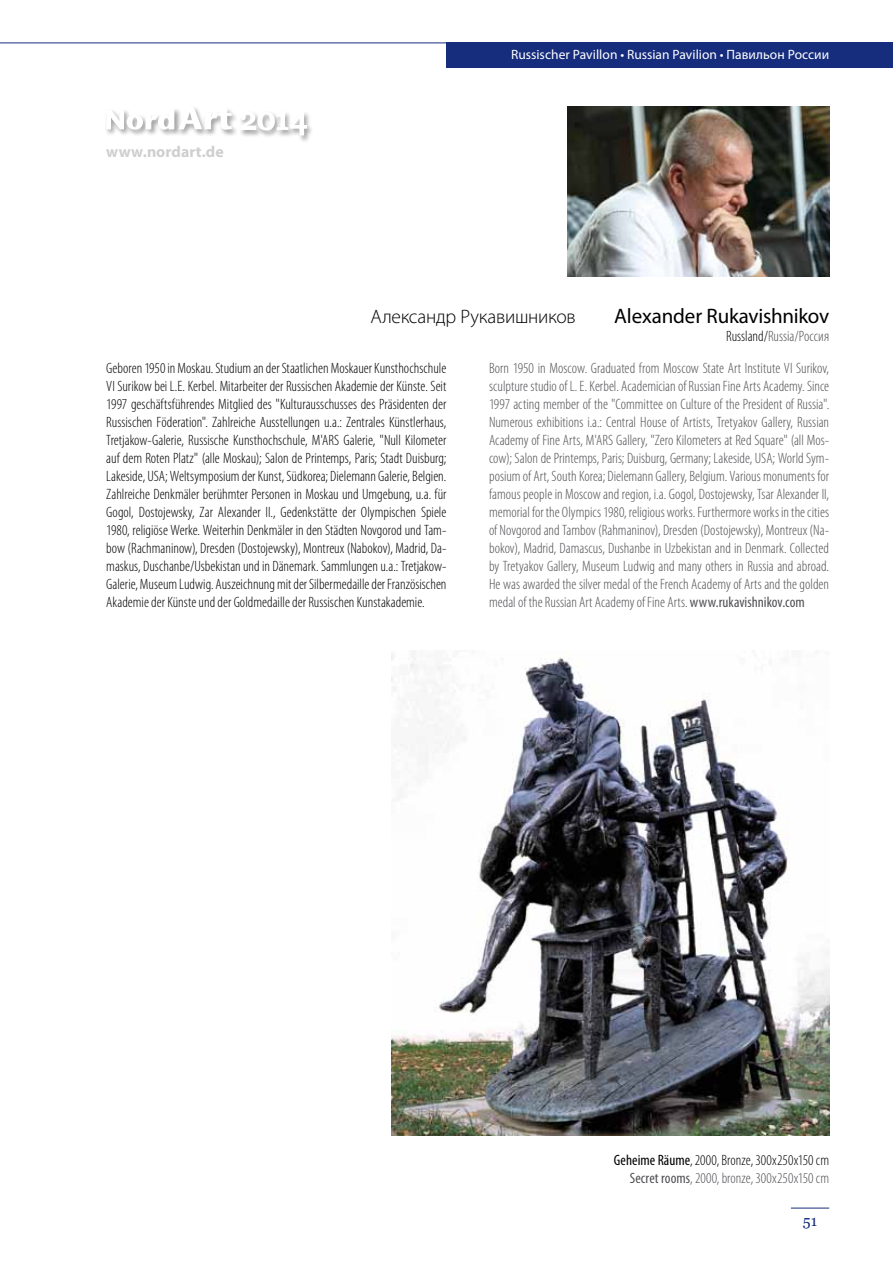
<style>
.page{position:relative;width:893px;height:1263px;background:#fff}
.page>*{position:absolute;margin:0;border:0;box-sizing:border-box;transform-origin:0 0}
.t1{font:21px "Myriad Pro";letter-spacing:-.01em;color:#000}
.t2{font:300 19.5px "Myriad Pro";letter-spacing:-.015em;color:#000}
.t3{font:700 15.9px "Myriad Pro";letter-spacing:.005em;color:#d0cfcf}
.t4{font:300 condensed 15px/18px "Myriad Pro";color:#000;text-align:justify}
.t5{font:300 condensed 15px/18px "Myriad Pro";color:#504f53;text-align:justify}
.t6{font:15px "Georgia";color:#162d7e}
.t7{font:13.5px "Myriad Pro";color:#fff}
.s1{color:#000}
.s2{font-weight:400}
.s3{font-weight:400;color:#504f53}
.s4{color:#504f53}
</style>
<div class="page">
<div style="left:446px;top:43px;width:447px;height:25px;background:#162d7e"></div>
<hr style="left:0;top:43px;width:446px;height:1px;background:#162d7e">
<hr style="left:791px;top:1208px;width:38px;height:1px;background:#162d7e">
<div style="left:105px;top:107px;width:77px;height:30px;background:#000;opacity:.75"></div>
<div style="left:177px;top:105px;width:62px;height:32px;background:#000;opacity:.75"></div>
<svg style="left:106px;top:106px;width:126px;height:24px"></svg>
<div style="left:239px;top:111px;width:75px;height:32px;background:#000;opacity:.75"></div>
<svg style="left:239px;top:111px;width:69px;height:25px"></svg>
<img style="left:568px;top:106px;width:261px;height:170px">
<img style="left:392px;top:651px;width:437px;height:485px">
<p class="t3" style="left:106px;top:142px;width:119px">www.nordart.de</p>
<p class="t7" style="left:511px;top:46px;width:320px">Russischer Pavillon • Russian Pavilion • Павильон России</p>
<h2 class="t2" style="left:370px;top:305px;width:207px">Александр Рукавишников</h2>
<h1 class="t1" style="left:614px;top:303px;width:216px">Alexander Rukavishnikov</h1>
<p class="t5" style="left:726px;top:327px;width:105px"><span class="s1">Russland/</span>Russia/Россия</p>
<p class="t4" style="left:106px;top:359px;width:342px">Geboren 1950 in Moskau. Studium an der Staatlichen Moskauer Kunsthochschule VI Surikow bei L.E. Kerbel. Mitarbeiter der Russischen Akademie der Künste. Seit 1997 geschäftsführendes Mitglied des "Kulturausschusses des Präsidenten der Russischen Föderation". Zahlreiche Ausstellungen u.a.: Zentrales Künstlerhaus, Tretjakow-Galerie, Russische Kunsthochschule, M'ARS Galerie, "Null Kilometer auf dem Roten Platz" (alle Moskau); Salon de Printemps, Paris; Stadt Duisburg; Lakeside, USA; Weltsymposium der Kunst, Südkorea; Dielemann Galerie, Belgien.<br>Zahlreiche Denkmäler berühmter Personen in Moskau und Umgebung, u.a. für Gogol, Dostojewsky, Zar Alexander II., Gedenkstätte der Olympischen Spiele 1980, religiöse Werke. Weiterhin Denkmäler in den Städten Novgorod und Tam&shy;bow (Rachmaninow), Dresden (Dostojewsky), Montreux (Nabokov), Madrid, Da&shy;maskus, Duschanbe/Usbekistan und in Dänemark. Sammlungen u.a.: Tretjakow-Galerie, Museum Ludwig. Auszeichnung mit der Silbermedaille der Französischen Akademie der Künste und der Goldmedaille der Russischen Kunstakademie.</p>
<p class="t5" style="left:489px;top:359px;width:342px">Born 1950 in Moscow. Graduated from Moscow State Art Institute VI Surikov, sculpture studio of L. E. Kerbel. Academician of Russian Fine Arts Academy. Since 1997 acting member of the "Committee on Culture of the President of Russia".<br>Numerous exhibitions i.a.: Central House of Artists, Tretyakov Gallery, Russian Academy of Fine Arts, M'ARS Gallery, "Zero Kilometers at Red Square" (all Mos&shy;cow); Salon de Printemps, Paris; Duisburg, Germany; Lakeside, USA; World Sym&shy;posium of Art, South Korea; Dielemann Gallery, Belgium. Various monuments for famous people in Moscow and region, i.a. Gogol, Dostojewsky, Tsar Alexander II, memorial for the Olympics 1980, religious works. Furthermore works in the cities of Novgorod and Tambov (Rahmaninov), Dresden (Dostojewsky), Montreux (Na&shy;bokov), Madrid, Damascus, Dushanbe in Uzbekistan and in Denmark. Collected by Tretyakov Gallery, Museum Ludwig and many others in Russia and abroad.<br>He was awarded the silver medal of the French Academy of Arts and the golden medal of the Russian Art Academy of Fine Arts. <span class="s2">www.rukavishnikov.com</span></p>
<p class="t4" style="left:614px;top:1151px;width:217px;text-align:right"><span class="s2">Geheime Räume</span>, 2000, Bronze, 300х250х150 cm<br><span class="s3">Secret rooms</span><span class="s4">, 2000, bronze, 300х250х150 cm</span></p>
<p class="t6" style="left:803px;top:1209px;width:16px">51</p>
</div>
